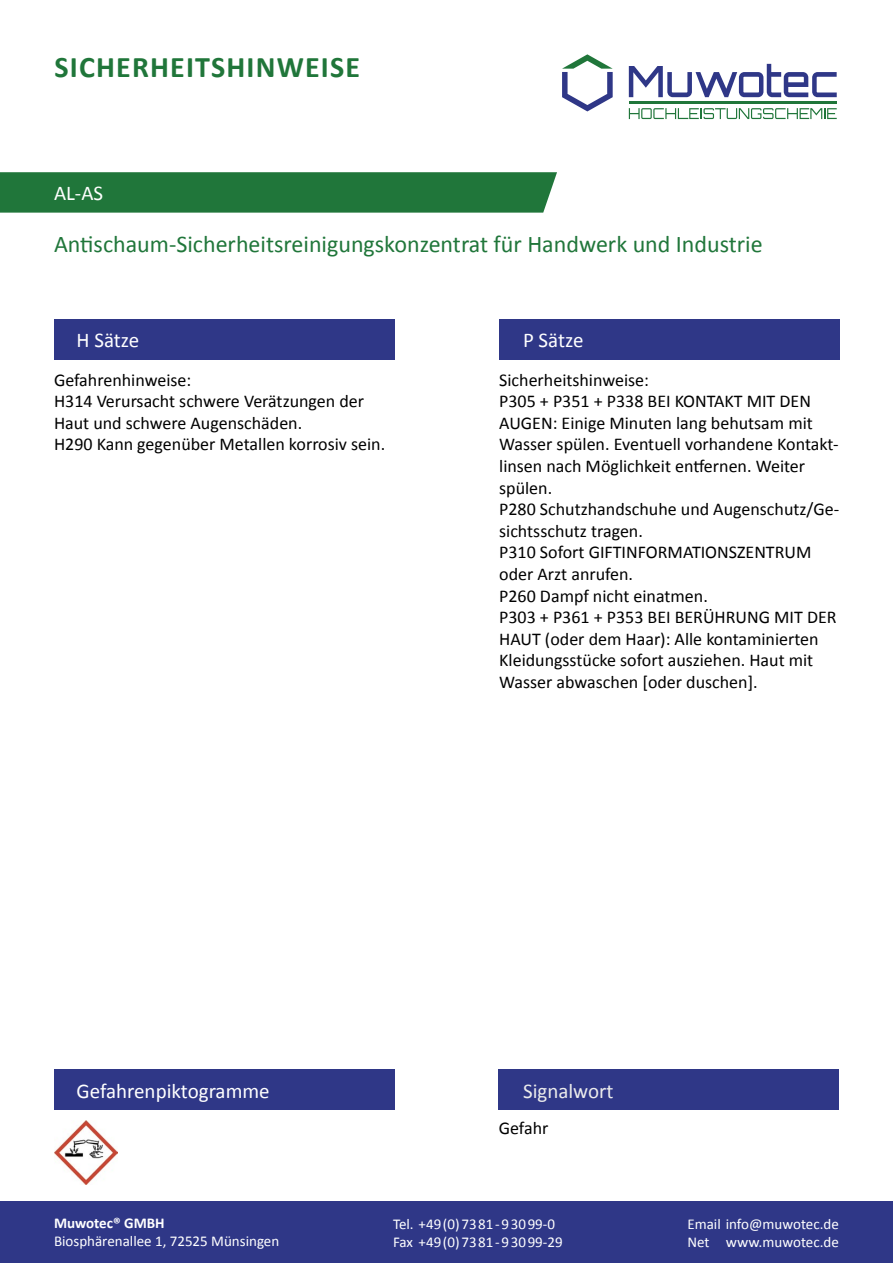
<style>
.page{position:relative;width:893px;height:1263px;background:#fff}
.page>*{position:absolute;margin:0;border:0;box-sizing:border-box;transform-origin:0 0}
.t1{font:700 30px "Calibri";letter-spacing:.04em;color:#20763a}
.t2{font:24px "Calibri";color:#20763a}
.t3{font:21px "Calibri";color:#fff}
.t4{font:21px "Calibri";color:#ececec}
.t5{font:18px/21.6px "Calibri";color:#000}
.t6{font:15px/18px "Calibri";color:#fff}
.t7{font:700 15px "Calibri";color:#fff}
</style>
<div class="page">
<div style="left:54px;top:319px;width:340px;height:40px;background:#2f3787"></div>
<div style="left:499px;top:319px;width:340px;height:40px;background:#2f3787"></div>
<div style="left:499px;top:1069px;width:340px;height:41px;background:#2f3787"></div>
<div style="left:0;top:172px;width:557px;height:41px;background:#20763a"></div>
<div style="left:54px;top:1069px;width:340px;height:41px;background:#2f3787"></div>
<div style="left:0;top:1201px;width:893px;height:62px;background:#2f3787"></div>
<svg style="left:562px;top:54px;width:51px;height:57px"></svg>
<svg style="left:629px;top:64px;width:208px;height:33px"></svg>
<hr style="left:629px;top:101px;width:208px;height:2px;background:#20763a">
<svg style="left:629px;top:108px;width:208px;height:11px"></svg>
<img style="left:54px;top:1120px;width:64px;height:64px">
<h1 class="t1" style="left:55px;top:48px;width:307px">SICHERHEITSHINWEISE</h1>
<p class="t3" style="left:54px;top:180px;width:51px">AL-AS</p>
<h2 class="t2" style="left:54px;top:229px;width:710px">Antischaum-Sicherheitsreinigungskonzentrat für Handwerk und Industrie</h2>
<p class="t3" style="left:77px;top:327px;width:64px">H Sätze</p>
<p class="t3" style="left:523px;top:327px;width:62px">P Sätze</p>
<p class="t5" style="left:54px;top:368px;width:333px">Gefahrenhinweise:<br>H314 Verursacht schwere Verätzungen der Haut und schwere Augenschäden.<br>H290 Kann gegenüber Metallen korrosiv sein.</p>
<p class="t5" style="left:499px;top:368px;width:342px">Sicherheitshinweise:<br>P305 + P351 + P338 BEI KONTAKT MIT DEN AUGEN: Einige Minuten lang behutsam mit Wasser spülen. Eventuell vorhandene Kontakt&shy;linsen nach Möglichkeit entfernen. Weiter spülen.<br>P280 Schutzhandschuhe und Augenschutz/Ge&shy;sichtsschutz tragen.<br>P310 Sofort GIFTINFORMATIONSZENTRUM oder Arzt anrufen.<br>P260 Dampf nicht einatmen.<br>P303 + P361 + P353 BEI BERÜHRUNG MIT DER HAUT (oder dem Haar): Alle kontaminierten Kleidungsstücke sofort ausziehen. Haut mit Wasser abwaschen [oder duschen].</p>
<p class="t3" style="left:77px;top:1077px;width:195px">Gefahrenpiktogramme</p>
<p class="t7" style="left:54px;top:1213px;width:112px">Muwotec® GMBH</p>
<p class="t6" style="left:54px;top:1231px;width:227px">Biosphärenallee 1, 72525 Münsingen</p>
<p class="t4" style="left:523px;top:1077px;width:92px">Signalwort</p>
<p class="t5" style="left:499px;top:1116px;width:51px">Gefahr</p>
<p class="t6" style="left:393px;top:1214px;width:171px">Tel. +49(0)7381-93099-0<br>Fax +49(0)7381-93099-29</p>
<p class="t6" style="left:687px;top:1214px;width:153px">Email info@muwotec.de<br>Net www.muwotec.de</p>
</div>
